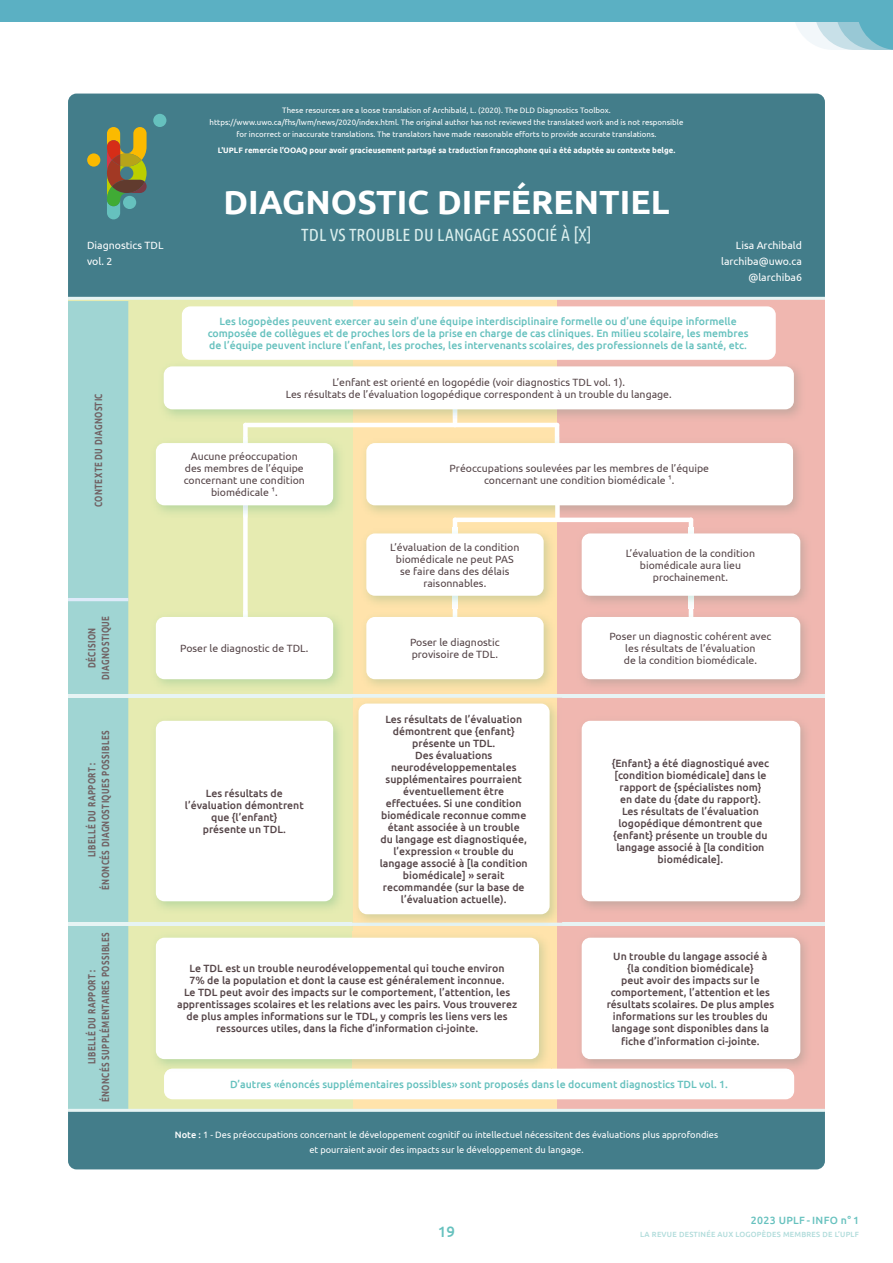
<style>
.page{position:relative;width:893px;height:1263px;background:#fff}
.page>*{position:absolute;margin:0;border:0;box-sizing:border-box;transform-origin:0 0}
.t1{font:700 33.45px "Ubuntu";color:#fff}
.t2{font:17.7px "Ubuntu Condensed";color:#daeeed}
.t3{font:500 15px "Ubuntu";color:#66c1be}
.t4{font:500 10.5px/12px "Ubuntu";color:#554548;text-align:center}
.t5{font:10.5px/12px "Ubuntu";color:#554548;text-align:center}
.t6{font:500 10.5px/12px "Ubuntu";color:#66c1be;text-align:center}
.t7{font:700 10.5px/13.5px "Ubuntu";letter-spacing:.05em;color:#706163;text-align:center;scale:.75 1}
.t8{font:10.5px/16px "Ubuntu";color:#fff}
.t9{font:500 10.5px "Ubuntu";letter-spacing:.03em;color:#66c1be}
.t10{font:9.3px/14.5px "Ubuntu";color:#fff;text-align:center}
.t11{font:7.8px/11.9px "Ubuntu";color:#fff;text-align:center}
.t12{font:700 7.8px "Ubuntu";color:#fff}
.t13{font:500 7.5px "Ubuntu";letter-spacing:.03em;color:#afdbda}
.s1{font-weight:500}
</style>
<div class="page">
<div style="left:68px;top:94px;width:757px;height:1075px;background:#437d8a;border-radius:9px"></div>
<div style="left:68px;top:297px;width:757px;height:813px;background:#e6ebb1"></div>
<div style="left:353px;top:297px;width:204px;height:813px;background:#ffe3ab"></div>
<div style="left:68px;top:301px;width:60px;height:808px;background:#a0d5d3"></div>
<hr style="left:68px;top:922px;width:60px;height:3px;background:#deeaf9">
<hr style="left:68px;top:598px;width:60px;height:3px;background:#deeaf9">
<div style="left:557px;top:297px;width:268px;height:813px;background:#f0b7b0"></div>
<div style="left:182px;top:306px;width:594px;height:54px;background:#fff;border-radius:9px"></div>
<div style="left:164px;top:1069px;width:630px;height:30px;background:#fff;border-radius:9px"></div>
<hr style="left:68px;top:695px;width:757px;height:3px;background:#e7f4f4">
<hr style="left:68px;top:923px;width:757px;height:3px;background:#e7f4f4">
<hr style="left:68px;top:1109px;width:757px;height:3px;background:#e7f4f4">
<hr style="left:68px;top:297px;width:757px;height:3px;background:#e7f4f4">
<div style="left:87px;top:153px;width:13px;height:14px;background:#fbba00;border-radius:50%"></div>
<div style="left:153px;top:114px;width:13px;height:13px;background:#66c1be;border-radius:50%"></div>
<svg style="left:107px;top:127px;width:40px;height:92px"></svg>
<hr style="left:453px;top:396px;width:4px;height:31px;background:#fff;border-radius:2px">
<img style="left:163px;top:367px;width:637px;height:55px">
<img style="left:453px;top:409px;width:4px;height:13px">
<div style="left:164px;top:366px;width:630px;height:43px;background:#fff;border-radius:9px"></div>
<div style="left:243px;top:499px;width:5px;height:127px;background:#fff;border-radius:2px"></div>
<img style="left:156px;top:617px;width:184px;height:69px">
<div style="left:156px;top:617px;width:177px;height:62px;background:#fff;border-radius:9px"></div>
<hr style="left:245px;top:423px;width:312px;height:4px;background:#fff">
<hr style="left:555px;top:423px;width:4px;height:31px;background:#fff;border-radius:2px">
<img style="left:365px;top:437px;width:434px;height:81px">
<img style="left:555px;top:437px;width:4px;height:6px">
<div style="left:366px;top:443px;width:427px;height:62px;background:#fff;border-radius:9px"></div>
<div style="left:243px;top:423px;width:5px;height:31px;background:#fff;border-radius:2px"></div>
<img style="left:156px;top:443px;width:184px;height:70px">
<img style="left:243px;top:505px;width:5px;height:13px">
<div style="left:156px;top:443px;width:177px;height:62px;background:#fff;border-radius:9px"></div>
<div style="left:555px;top:493px;width:5px;height:27px;background:#fff"></div>
<hr style="left:455px;top:518px;width:236px;height:4px;background:#fff">
<hr style="left:689px;top:518px;width:4px;height:126px;background:#fff;border-radius:2px">
<hr style="left:453px;top:518px;width:4px;height:113px;background:#fff;border-radius:2px">
<img style="left:581px;top:527px;width:225px;height:81px">
<img style="left:689px;top:527px;width:4px;height:81px">
<div style="left:582px;top:533px;width:218px;height:63px;background:#fff;border-radius:9px"></div>
<img style="left:366px;top:527px;width:184px;height:81px">
<img style="left:453px;top:527px;width:4px;height:81px">
<div style="left:366px;top:533px;width:178px;height:63px;background:#fff;border-radius:9px"></div>
<img style="left:581px;top:720px;width:225px;height:189px">
<div style="left:582px;top:721px;width:218px;height:180px;background:#fff;border-radius:9px"></div>
<img style="left:156px;top:720px;width:184px;height:189px">
<div style="left:156px;top:721px;width:177px;height:180px;background:#fff;border-radius:9px"></div>
<img style="left:352px;top:697px;width:210px;height:226px">
<div style="left:358px;top:703px;width:192px;height:211px;background:#fff;border-radius:9px"></div>
<img style="left:575px;top:937px;width:231px;height:132px">
<div style="left:582px;top:938px;width:218px;height:121px;background:#fff;border-radius:9px"></div>
<img style="left:156px;top:931px;width:197px;height:138px">
<img style="left:353px;top:937px;width:198px;height:132px">
<div style="left:156px;top:938px;width:383px;height:121px;background:#fff;border-radius:9px"></div>
<img style="left:581px;top:611px;width:225px;height:75px">
<img style="left:689px;top:611px;width:4px;height:6px">
<div style="left:582px;top:617px;width:218px;height:62px;background:#fff;border-radius:9px"></div>
<img style="left:366px;top:611px;width:184px;height:75px">
<img style="left:453px;top:611px;width:4px;height:6px">
<div style="left:366px;top:617px;width:178px;height:62px;background:#fff;border-radius:9px"></div>
<div style="left:0;top:0;width:893px;height:21px;background:#5bb0c3"></div>
<svg style="left:793px;top:21px;width:100px;height:29px"></svg>
<p class="t8" style="left:87px;top:237px;width:78px">Diagnostics TDL vol. 2</p>
<p class="t7" style="left:92px;top:507px;width:153px;rotate:-90deg">CONTEXTE DU DIAGNOSTIC</p>
<p class="t11" style="left:210px;top:104px;width:475px">These resources are a loose translation of Archibald, L. (2020). The DLD Diagnostics Toolbox. https://www.uwo.ca/fhs/lwm/news/2020/index.html. The original author has not reviewed the translated work and is not responsible for incorrect or inaccurate translations. The translators have made reasonable efforts to provide accurate translations.</p>
<p class="t12" style="left:218px;top:146px;width:459px">L'UPLF remercie l’OOAQ pour avoir gracieusement partagé sa traduction francophone qui a été adaptée au contexte belge.</p>
<h1 class="t1" style="left:223px;top:182px;width:448px">DIAGNOSTIC DIFFÉRENTIEL</h1>
<h2 class="t2" style="left:301px;top:224px;width:292px">TDL VS TROUBLE DU LANGAGE ASSOCIÉ À [X]</h2>
<p class="t8" style="left:721px;top:237px;width:82px;text-align:right">Lisa Archibald larchiba@uwo.ca @larchiba6</p>
<p class="t6" style="left:208px;top:315px;width:542px">Les logopèdes peuvent exercer au sein d’une équipe interdisciplinaire formelle ou d’une équipe informelle composée de collègues et de proches lors de la prise en charge de cas cliniques. En milieu scolaire, les membres de l’équipe peuvent inclure l’enfant, les proches, les intervenants scolaires, des professionnels de la santé, etc.</p>
<p class="t5" style="left:286px;top:376px;width:387px">L’enfant est orienté en logopédie (voir diagnostics TDL vol. 1).<br>Les résultats de l’évaluation logopédique correspondent à un trouble du langage.</p>
<p class="t5" style="left:184px;top:450px;width:123px">Aucune préoccupation des membres de l’équipe concernant une condition biomédicale 1.</p>
<p class="t5" style="left:450px;top:462px;width:261px">Préoccupations soulevées par les membres de l’équipe concernant une condition biomédicale 1.</p>
<p class="t7" style="left:85px;top:680px;width:87px;rotate:-90deg">DÉCISION<br>DIAGNOSTIQUE</p>
<p class="t7" style="left:85px;top:890px;width:214px;rotate:-90deg">LIBELLÉ DU RAPPORT :<br>ÉNONCÉS DIAGNOSTIQUES POSSIBLES</p>
<p class="t7" style="left:85px;top:1102px;width:228px;rotate:-90deg">LIBELLÉ DU RAPPORT :<br>ÉNONCÉS SUPPLÉMENTAIRES POSSIBLES</p>
<p class="t5" style="left:180px;top:642px;width:130px">Poser le diagnostic de TDL.</p>
<p class="t4" style="left:185px;top:787px;width:120px">Les résultats de l’évaluation démontrent que {l’enfant}<br>présente un TDL.</p>
<p class="t5" style="left:390px;top:541px;width:131px">L’évaluation de la condition biomédicale ne peut PAS se faire dans des délais raisonnables.</p>
<p class="t5" style="left:410px;top:636px;width:91px;text-align:left">Poser le diagnostic provisoire de TDL.</p>
<p class="t4" style="left:380px;top:713px;width:149px">Les résultats de l’évaluation démontrent que {enfant} présente un TDL.<br>Des évaluations neurodéveloppementales supplémentaires pourraient éventuellement être effectuées. Si une condition biomédicale reconnue comme étant associée à un trouble<br>du langage est diagnostiquée, l’expression « trouble du langage associé à [la condition biomédicale] » serait recommandée (sur la base de l’évaluation actuelle).</p>
<p class="t4" style="left:177px;top:962px;width:341px">Le TDL est un trouble neurodéveloppemental qui touche environ<br>7% de la population et dont la cause est généralement inconnue.<br>Le TDL peut avoir des impacts sur le comportement, l’attention, les apprentissages scolaires et les relations avec les pairs. Vous trouverez de plus amples informations sur le TDL, y compris les liens vers les ressources utiles, dans la fiche d’information ci-jointe.</p>
<p class="t5" style="left:626px;top:547px;width:131px">L’évaluation de la condition biomédicale aura lieu prochainement.</p>
<p class="t5" style="left:609px;top:630px;width:163px">Poser un diagnostic cohérent avec les résultats de l’évaluation<br>de la condition biomédicale.</p>
<p class="t4" style="left:612px;top:757px;width:159px">{Enfant} a été diagnostiqué avec [condition biomédicale] dans le rapport de {spécialistes nom}<br>en date du {date du rapport}.<br>Les résultats de l’évaluation logopédique démontrent que {enfant} présente un trouble du langage associé à [la condition biomédicale].</p>
<p class="t4" style="left:607px;top:950px;width:169px">Un trouble du langage associé à {la condition biomédicale}<br>peut avoir des impacts sur le comportement, l’attention et les résultats scolaires. De plus amples informations sur les troubles du langage sont disponibles dans la fiche d’information ci-jointe.</p>
<p class="t6" style="left:230px;top:1078px;width:499px">D’autres «énoncés supplémentaires possibles» sont proposés dans le document diagnostics TDL vol. 1.</p>
<p class="t10" style="left:175px;top:1127px;width:545px"><span class="s1">Note :</span> 1 - Des préoccupations concernant le développement cognitif ou intellectuel nécessitent des évaluations plus approfondies et pourraient avoir des impacts sur le développement du langage.</p>
<h3 class="t3" style="left:438px;top:1222px;width:19px">19</h3>
<p class="t9" style="left:751px;top:1214px;width:110px">2023 UPLF - INFO n° 1</p>
<p class="t13" style="left:640px;top:1230px;width:220px">LA REVUE DESTINÉE AUX LOGOPÈDES MEMBRES DE L’UPLF</p>
</div>
